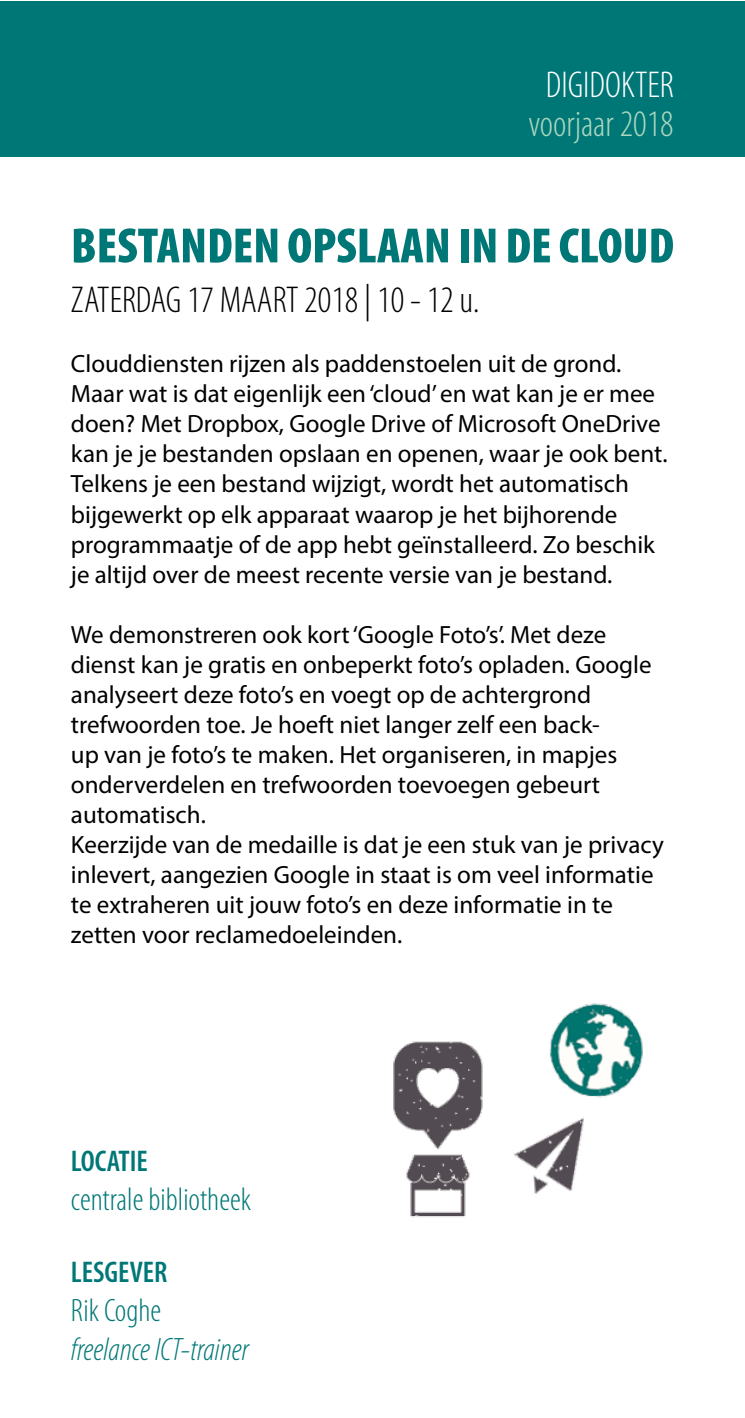
<style>
.page{position:relative;width:745px;height:1418px;background:#fff}
.page>*{position:absolute;margin:0;border:0;box-sizing:border-box;transform-origin:0 0}
.t1{font:900 condensed 50px "Myriad Pro";color:#077}
.t2{font:300 condensed 37.5px "Myriad Pro";color:#000}
.t3{font:300 condensed 37.5px "Myriad Pro";color:#acd7bf}
.t4{font:300 condensed 37.5px "Myriad Pro";color:#fff}
.t5{font:300 condensed 32.5px "Myriad Pro";color:#077}
.t6{font:italic 300 condensed 32.5px "Myriad Pro";color:#077}
.t7{font:600 condensed 30px "Myriad Pro";color:#077}
.t8{font:25px/30px "Myriad Pro";color:#000}
</style>
<div class="page">
<div style="left:0;top:1px;width:744px;height:156px;background:#077"></div>
<img style="left:393px;top:1003px;width:250px;height:214px">
<h2 class="t4" style="left:545px;top:63px;width:129px">DIGIDOKTER</h2>
<h2 class="t3" style="left:528px;top:102px;width:147px">voorjaar 2018</h2>
<h1 class="t1" style="left:71px;top:214px;width:604px">BESTANDEN OPSLAAN IN DE CLOUD</h1>
<h2 class="t2" style="left:71px;top:278px;width:410px">ZATERDAG 17 MAART 2018 | 10 - 12 u.</h2>
<p class="t8" style="left:71px;top:348px;width:597px">Clouddiensten rijzen als paddenstoelen uit de grond.<br>Maar wat is dat eigenlijk een ‘cloud’ en wat kan je er mee doen? Met Dropbox, Google Drive of Microsoft OneDrive kan je je bestanden opslaan en openen, waar je ook bent.<br>Telkens je een bestand wijzigt, wordt het automatisch bijgewerkt op elk apparaat waarop je het bijhorende programmaatje of de app hebt geïnstalleerd. Zo beschik je altijd over de meest recente versie van je bestand.</p>
<p class="t8" style="left:71px;top:618px;width:594px">We demonstreren ook kort ‘Google Foto’s’. Met deze dienst kan je gratis en onbeperkt foto’s opladen. Google analyseert deze foto’s en voegt op de achtergrond trefwoorden toe. Je hoeft niet langer zelf een back-<br>up van je foto’s te maken. Het organiseren, in mapjes onderverdelen en trefwoorden toevoegen gebeurt automatisch.<br>Keerzijde van de medaille is dat je een stuk van je privacy inlevert, aangezien Google in staat is om veel informatie te extraheren uit jouw foto’s en deze informatie in te zetten voor reclamedoeleinden.</p>
<p class="t7" style="left:71px;top:1142px;width:78px">LOCATIE</p>
<h3 class="t5" style="left:71px;top:1180px;width:181px">centrale bibliotheek</h3>
<p class="t7" style="left:71px;top:1253px;width:98px">LESGEVER</p>
<h3 class="t5" style="left:71px;top:1291px;width:92px">Rik Coghe</h3>
<h3 class="t6" style="left:71px;top:1330px;width:179px">freelance ICT-trainer</h3>
</div>
